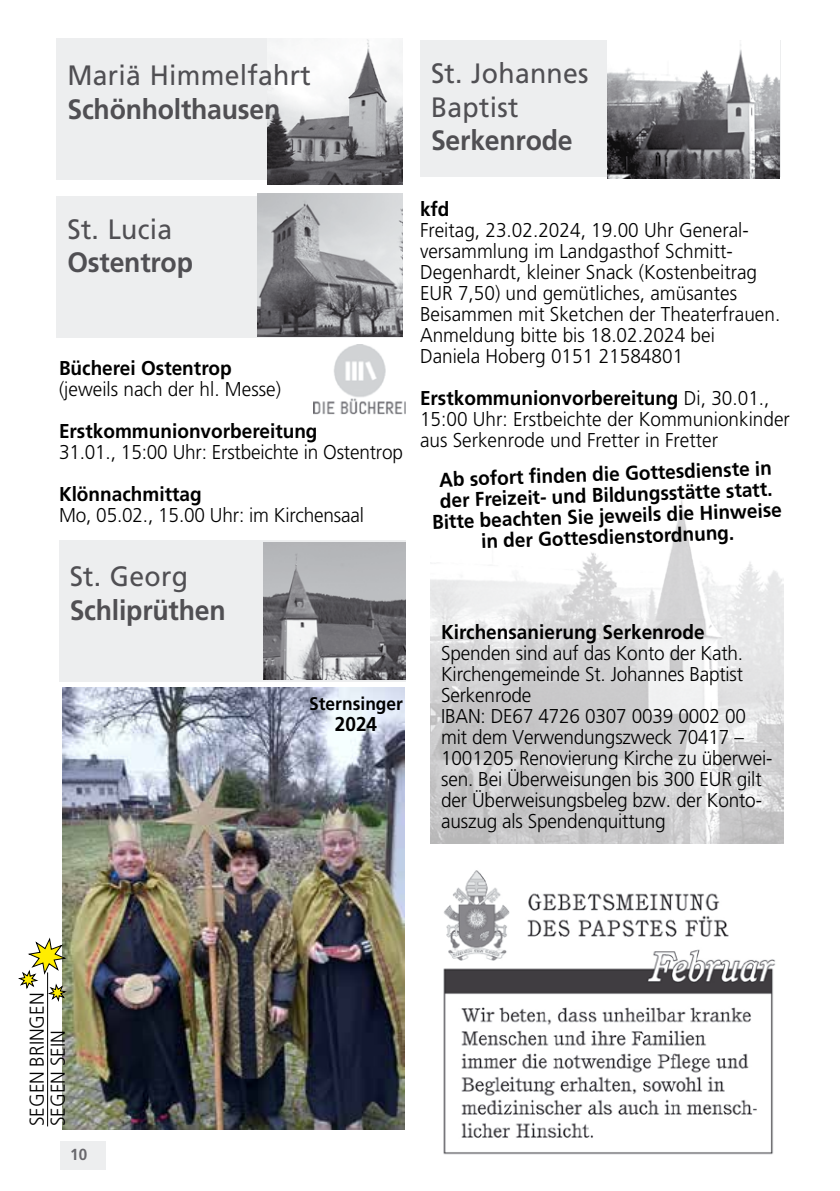
<style>
.page{position:relative;width:840px;height:1191px;background:#fff}
.page>*{position:absolute;margin:0;border:0;box-sizing:border-box;transform-origin:0 0}
.t1{font:28px/33.6px "Frutiger";letter-spacing:.01em;color:#504f53;scale:.95 1}
.t2{font:700 28px "Frutiger";letter-spacing:-.01em;color:#504f53;scale:.95 1}
.t3{font:300 20px/21px "Frutiger";color:#000;scale:.95 1}
.t4{font:700 20px/21px "Frutiger";color:#000;text-align:center;scale:.95 1}
.t5{font:700 18.2px "Frutiger";color:#000;scale:.95 1}
.t6{font:700 16px "Frutiger";color:#68676c;scale:.95 1}
.s1{font-weight:700}
</style>
<div class="page">
<div style="left:60px;top:1141px;width:46px;height:28px;background:#edeeef"></div>
<img style="left:313px;top:345px;width:93px;height:69px">
<div style="left:57px;top:196px;width:346px;height:141px;background:#edeeef"></div>
<img style="left:257px;top:194px;width:146px;height:143px">
<div style="left:57px;top:38px;width:346px;height:142px;background:#edeeef"></div>
<img style="left:267px;top:39px;width:136px;height:145px">
<div style="left:59px;top:540px;width:346px;height:142px;background:#edeeef"></div>
<img style="left:263px;top:543px;width:142px;height:136px">
<img style="left:62px;top:687px;width:342px;height:442px">
<img style="left:430px;top:472px;width:353px;height:371px">
<div style="left:420px;top:40px;width:360px;height:136px;background:#edeeef"></div>
<img style="left:606px;top:40px;width:173px;height:138px">
<img style="left:443px;top:870px;width:332px;height:285px">
<svg style="left:18px;top:937px;width:50px;height:66px"></svg>
<hr style="left:47px;top:972px;width:1px;height:154px;background:#000">
<h1 class="t1" style="left:67px;top:59px;width:257px">Mariä Himmelfahrt</h1>
<h1 class="t2" style="left:67px;top:93px;width:225px">Schönholthausen</h1>
<h1 class="t1" style="left:431px;top:56px;width:167px">St. Johannes<br>Baptist</h1>
<h1 class="t2" style="left:431px;top:124px;width:150px">Serkenrode</h1>
<h1 class="t1" style="left:67px;top:212px;width:112px">St. Lucia</h1>
<h1 class="t2" style="left:67px;top:246px;width:133px">Ostentrop</h1>
<p class="t4" style="left:59px;top:358px;width:183px">Bücherei Ostentrop</p>
<p class="t3" style="left:59px;top:379px;width:235px">(jeweils nach der hl. Messe)</p>
<p class="t4" style="left:59px;top:421px;width:273px">Erstkommunionvorbereitung</p>
<p class="t3" style="left:59px;top:442px;width:363px">31.01., 15:00 Uhr: Erstbeichte in Ostentrop</p>
<p class="t4" style="left:59px;top:484px;width:152px">Klönnachmittag</p>
<p class="t3" style="left:59px;top:505px;width:322px">Mo, 05.02., 15.00 Uhr: im Kirchensaal</p>
<h1 class="t1" style="left:70px;top:559px;width:126px">St. Georg</h1>
<h1 class="t2" style="left:70px;top:593px;width:165px">Schliprüthen</h1>
<p class="t5" style="left:309px;top:693px;width:100px">Sternsinger</p>
<p class="t4" style="left:335px;top:714px;width:46px">2024</p>
<p class="t4" style="left:420px;top:199px;width:33px">kfd</p>
<p class="t3" style="left:420px;top:220px;width:380px">Freitag, 23.02.2024, 19.00 Uhr General&shy;versammlung im Landgasthof Schmitt-Degenhardt, kleiner Snack (Kostenbeitrag EUR 7,50) und gemütliches, amüsantes Beisammen mit Sketchen der Theaterfrauen.<br>Anmeldung bitte bis 18.02.2024 bei<br>Daniela Hoberg 0151 21584801</p>
<p class="t3" style="left:420px;top:388px;width:390px"><span class="s1">Erstkommunionvorbereitung</span> Di, 30.01.,<br>15:00 Uhr: Erstbeichte der Kommunionkinder aus Serkenrode und Fretter in Fretter</p>
<p class="t4" style="left:430px;top:469px;width:369px;rotate:-2deg">Ab sofort finden die Gottesdienste in der Freizeit- und Bildungsstätte statt.<br>Bitte beachten Sie jeweils die Hinweise in der Gottesdienstordnung.</p>
<p class="t4" style="left:441px;top:621px;width:279px">Kirchensanierung Serkenrode</p>
<p class="t3" style="left:441px;top:642px;width:350px">Spenden sind auf das Konto der Kath.<br>Kirchengemeinde St. Johannes Baptist Serkenrode<br>IBAN: DE67 4726 0307 0039 0002 00 mit dem Verwendungszweck 70417 – 1001205 Renovierung Kirche zu überwei&shy;sen. Bei Überweisungen bis 300 EUR gilt der Überweisungsbeleg bzw. der Konto&shy;auszug als Spendenquittung</p>
<p class="t3" style="left:26px;top:1126px;width:142px;rotate:-90deg">SEGEN BRINGEN<br>SEGEN SEIN</p>
<p class="t6" style="left:70px;top:1144px;width:19px">10</p>
</div>
